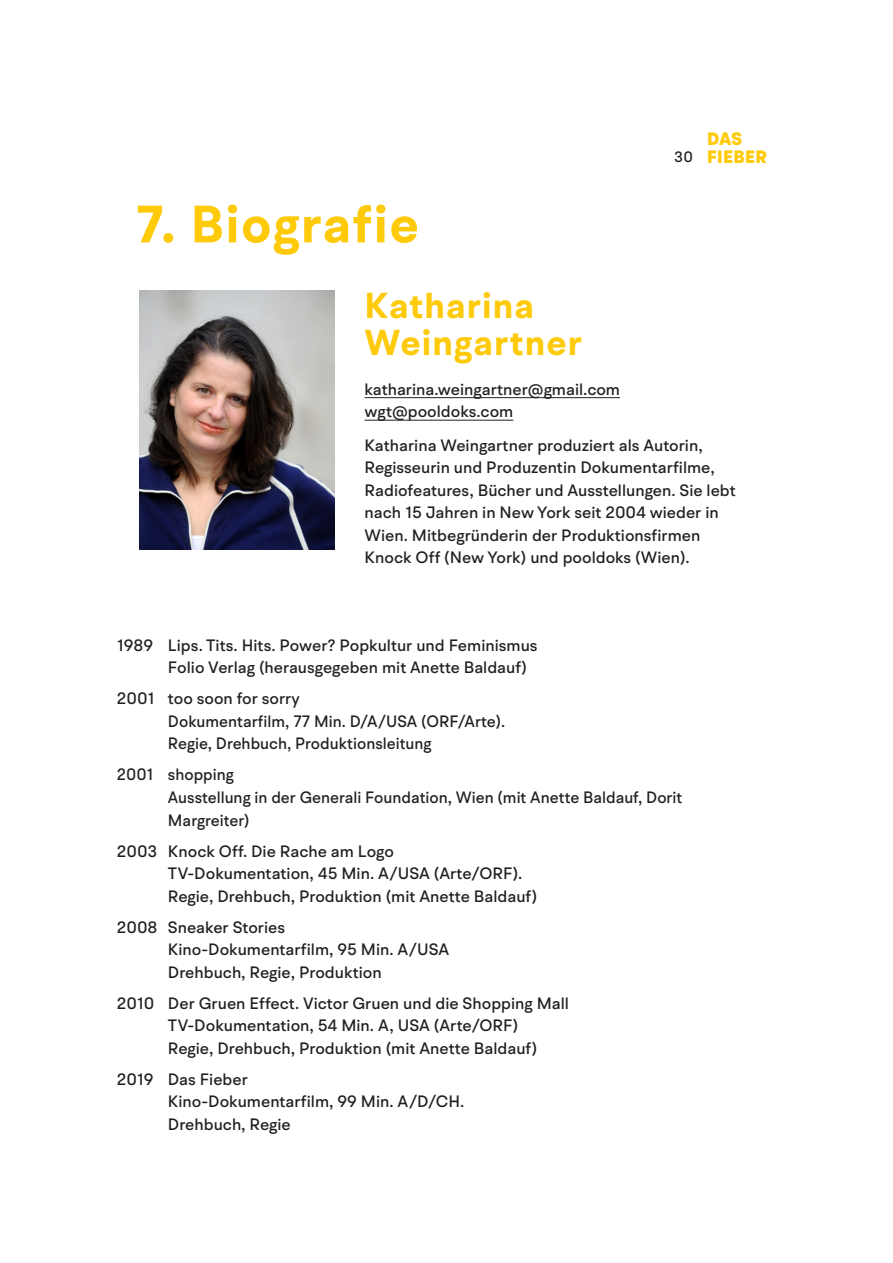
<style>
.page{position:relative;width:893px;height:1263px;background:#fff}
.page>*{position:absolute;margin:0;border:0;box-sizing:border-box;transform-origin:0 0}
.head_fever1{font:700 52.5px "BR Hendrix";letter-spacing:.03em;color:#feca0a}
.head_fever1-2{font:700 36px/37.5px "BR Hendrix";letter-spacing:.03em;color:#feca0a}
.t1{font:900 18px/18px "BR Hendrix";letter-spacing:.015em;color:#feca0a}
.LT_bio{font:500 16.5px/22.5px "BR Hendrix";color:#231f20}
.LT1_GR_pass1{font:500 16.5px/22.5px "BR Hendrix";color:#231f20}
.head_fever1-3{font:500 16.5px/22.5px "BR Hendrix";color:#231f20}
.t2{font:500 15px "BR Hendrix";color:#231f20}
</style>
<div class="page">
<hr style="left:365px;top:397px;width:255px;height:1px;background:#231f20">
<hr style="left:365px;top:420px;width:148px;height:1px;background:#231f20">
<img style="left:139px;top:290px;width:196px;height:260px">
<p class="head_fever1" style="left:136px;top:191px;width:284px">7. Biografie</p>
<p class="t2" style="left:674px;top:147px;width:20px">30</p>
<p class="t1" style="left:707px;top:130px;width:62px">DAS<br>FIEBER</p>
<p class="head_fever1-2" style="left:365px;top:287px;width:219px">Katharina<br>Weingartner</p>
<p class="head_fever1-3" style="left:365px;top:378px;width:257px">katharina.weingartner@gmail.com wgt@pooldoks.com</p>
<p class="LT1_GR_pass1" style="left:365px;top:434px;width:373px">Katharina Weingartner produziert als Autorin, Regisseurin und Produzentin Dokumentarfilme, Radiofeatures, Bücher und Ausstellungen. Sie lebt nach 15 Jahren in New York seit 2004 wieder in Wien. Mitbegründerin der Produktionsfirmen Knock Off (New York) und pooldoks (Wien).</p>
<p class="LT_bio" style="left:168px;top:634px;width:371px;text-indent:-51px">1989 Lips. Tits. Hits. Power? Popkultur und Feminismus<br>Folio Verlag (herausgegeben mit Anette Baldauf)</p>
<p class="LT_bio" style="left:168px;top:687px;width:339px;text-indent:-51px">2001 too soon for sorry<br>Dokumentarfilm, 77 Min. D/A/USA (ORF/Arte).<br>Regie, Drehbuch, Produktionsleitung</p>
<p class="LT_bio" style="left:168px;top:763px;width:516px;text-indent:-51px">2001 shopping<br>Ausstellung in der Generali Foundation, Wien (mit Anette Baldauf, Dorit<br>Margreiter)</p>
<p class="LT_bio" style="left:168px;top:839px;width:371px;text-indent:-51px">2003 Knock Off. Die Rache am Logo<br>TV-Dokumentation, 45 Min. A/USA (Arte/ORF).<br>Regie, Drehbuch, Produktion (mit Anette Baldauf)</p>
<p class="LT_bio" style="left:168px;top:915px;width:283px;text-indent:-51px">2008 Sneaker Stories<br>Kino-Dokumentarfilm, 95 Min. A/USA<br>Drehbuch, Regie, Produktion</p>
<p class="LT_bio" style="left:168px;top:991px;width:403px;text-indent:-51px">2010 Der Gruen Effect. Victor Gruen und die Shopping Mall<br>TV-Dokumentation, 54 Min. A, USA (Arte/ORF)<br>Regie, Drehbuch, Produktion (mit Anette Baldauf)</p>
<p class="LT_bio" style="left:168px;top:1067px;width:298px;text-indent:-51px">2019 Das Fieber<br>Kino-Dokumentarfilm, 99 Min. A/D/CH.<br>Drehbuch, Regie</p>
</div>
